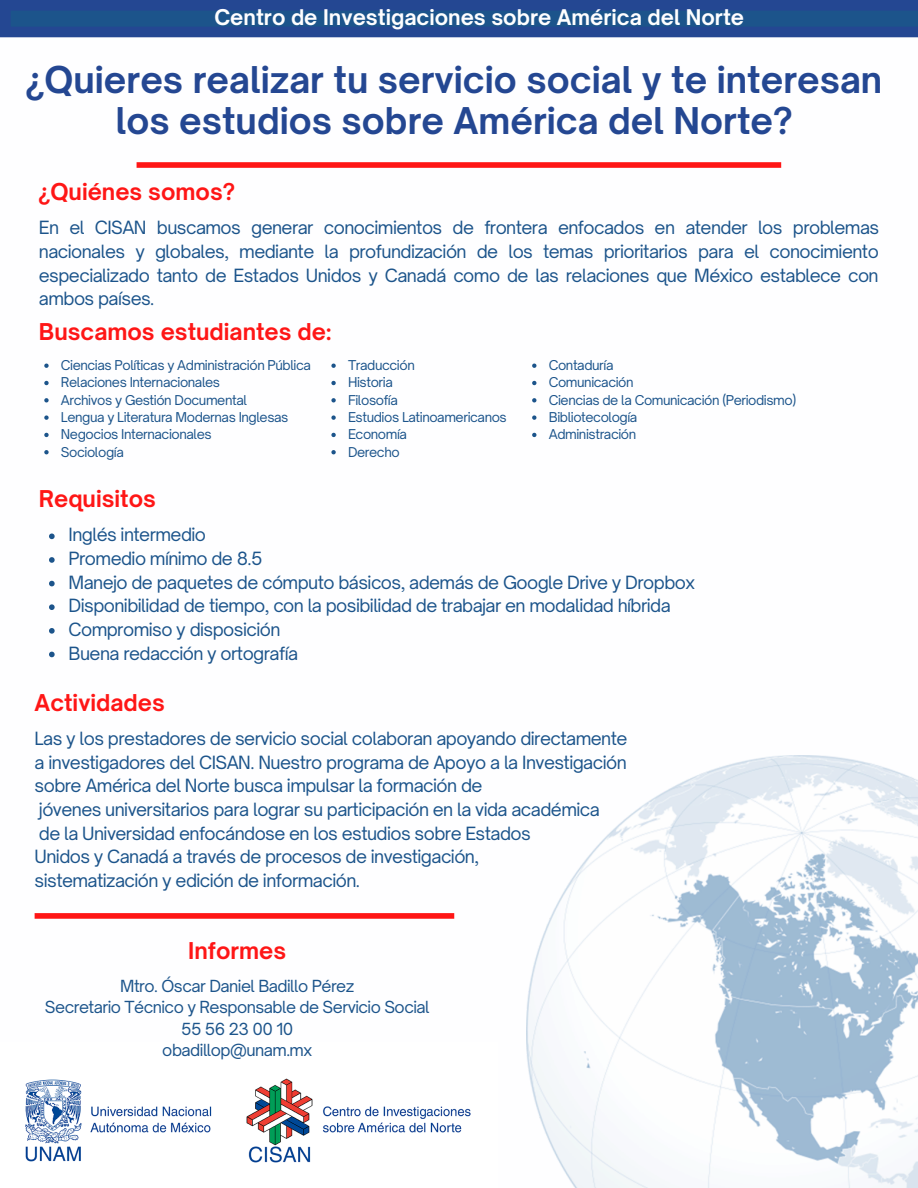
<style>
.page{position:relative;width:918px;height:1188px;background:#fff}
.page>*{position:absolute;margin:0;border:0;box-sizing:border-box;transform-origin:0 0}
.t1{font:700 35.25px/40.5px "Open Sauce One";color:#244792;text-align:center}
.t2{font:700 22.2px "Open Sauce One";color:#ff1616}
.t3{font:700 20.7px "Open Sauce One";color:#fefeff}
.t4{font:17.4px/23.7px "Open Sauce One";letter-spacing:-.035em;color:#1c548b;text-align:justify}
.t5{font:15.9px "Open Sauce One";letter-spacing:-.035em;color:#1c548b}
.t6{font:13.05px "Open Sauce One";letter-spacing:-.03em;color:#1c548b}
</style>
<div class="page">
<img style="left:25px;top:1078px;width:446px;height:85px">
<img style="left:527px;top:756px;width:391px;height:432px">
<div style="left:137px;top:162px;width:644px;height:6px;background:#ff1616"></div>
<svg style="left:0;top:0;width:918px;height:37px;background:#204c8e"></svg>
<svg style="left:44px;top:364px;width:5px;height:4px"></svg>
<svg style="left:44px;top:381px;width:5px;height:4px"></svg>
<svg style="left:44px;top:398px;width:5px;height:4px"></svg>
<svg style="left:44px;top:415px;width:5px;height:5px"></svg>
<svg style="left:44px;top:433px;width:5px;height:4px"></svg>
<svg style="left:44px;top:450px;width:5px;height:4px"></svg>
<svg style="left:331px;top:364px;width:5px;height:4px"></svg>
<svg style="left:331px;top:381px;width:5px;height:4px"></svg>
<svg style="left:331px;top:398px;width:5px;height:4px"></svg>
<svg style="left:331px;top:415px;width:5px;height:5px"></svg>
<svg style="left:331px;top:433px;width:5px;height:4px"></svg>
<svg style="left:331px;top:450px;width:5px;height:4px"></svg>
<svg style="left:532px;top:364px;width:4px;height:4px"></svg>
<svg style="left:532px;top:381px;width:4px;height:4px"></svg>
<svg style="left:532px;top:398px;width:4px;height:4px"></svg>
<svg style="left:532px;top:415px;width:4px;height:5px"></svg>
<svg style="left:532px;top:433px;width:4px;height:4px"></svg>
<svg style="left:49px;top:534px;width:6px;height:5px"></svg>
<svg style="left:49px;top:557px;width:6px;height:6px"></svg>
<svg style="left:49px;top:581px;width:6px;height:5px"></svg>
<svg style="left:49px;top:604px;width:6px;height:6px"></svg>
<svg style="left:49px;top:628px;width:6px;height:6px"></svg>
<svg style="left:49px;top:652px;width:6px;height:5px"></svg>
<div style="left:35px;top:913px;width:419px;height:6px;background:#ff1616"></div>
<p class="t3" style="left:214px;top:4px;width:531px">Centro de Investigaciones sobre América del Norte</p>
<p class="t1" style="left:26px;top:59px;width:858px">¿Quieres realizar tu servicio social y te interesan los estudios sobre América del Norte?</p>
<p class="t2" style="left:39px;top:178px;width:198px">¿Quiénes somos?</p>
<p class="t4" style="left:39px;top:216px;width:842px">En el CISAN buscamos generar conocimientos de frontera enfocados en atender los problemas nacionales y globales, mediante la profundización de los temas prioritarios para el conocimiento especializado tanto de Estados Unidos y Canadá como de las relaciones que México establece con ambos países.</p>
<p class="t2" style="left:39px;top:318px;width:294px">Buscamos estudiantes de:</p>
<p class="t6" style="left:61px;top:357px;width:252px">Ciencias Políticas y Administración Pública</p>
<p class="t6" style="left:61px;top:374px;width:161px">Relaciones Internacionales</p>
<p class="t6" style="left:61px;top:392px;width:188px">Archivos y Gestión Documental</p>
<p class="t6" style="left:61px;top:409px;width:229px">Lengua y Literatura Modernas Inglesas</p>
<p class="t6" style="left:61px;top:426px;width:152px">Negocios Internacionales</p>
<p class="t6" style="left:61px;top:444px;width:64px">Sociología</p>
<p class="t6" style="left:348px;top:357px;width:68px">Traducción</p>
<p class="t6" style="left:348px;top:374px;width:46px">Historia</p>
<p class="t6" style="left:348px;top:392px;width:51px">Filosofía</p>
<p class="t6" style="left:348px;top:409px;width:160px">Estudios Latinoamericanos</p>
<p class="t6" style="left:348px;top:426px;width:61px">Economía</p>
<p class="t6" style="left:348px;top:444px;width:53px">Derecho</p>
<p class="t6" style="left:549px;top:357px;width:66px">Contaduría</p>
<p class="t6" style="left:549px;top:374px;width:86px">Comunicación</p>
<p class="t6" style="left:549px;top:392px;width:249px">Ciencias de la Comunicación (Periodismo)</p>
<p class="t6" style="left:549px;top:409px;width:90px">Bibliotecología</p>
<p class="t6" style="left:549px;top:426px;width:89px">Administración</p>
<p class="t2" style="left:39px;top:485px;width:119px">Requisitos</p>
<p class="t4" style="left:69px;top:523px;width:139px">Inglés intermedio</p>
<p class="t4" style="left:69px;top:547px;width:195px">Promedio mínimo de 8.5</p>
<p class="t4" style="left:69px;top:570px;width:628px">Manejo de paquetes de cómputo básicos, además de Google Drive y Dropbox</p>
<p class="t4" style="left:69px;top:594px;width:604px">Disponibilidad de tiempo, con la posibilidad de trabajar en modalidad híbrida</p>
<p class="t4" style="left:69px;top:617px;width:213px">Compromiso y disposición</p>
<p class="t4" style="left:69px;top:641px;width:231px">Buena redacción y ortografía</p>
<p class="t2" style="left:35px;top:689px;width:132px">Actividades</p>
<p class="t4" style="left:35px;top:727px;width:594px">Las y los prestadores de servicio social colaboran apoyando directamente a investigadores del CISAN. Nuestro programa de Apoyo a la Investigación sobre América del Norte busca impulsar la formación de</p>
<p class="t4" style="left:39px;top:798px;width:562px">jóvenes universitarios para lograr su participación en la vida académica</p>
<p class="t4" style="left:39px;top:821px;width:493px">de la Universidad enfocándose en los estudios sobre Estados</p>
<p class="t4" style="left:35px;top:845px;width:446px">Unidos y Canadá a través de procesos de investigación,</p>
<p class="t4" style="left:35px;top:868px;width:327px">sistematización y edición de información.</p>
<p class="t2" style="left:188px;top:937px;width:99px">Informes</p>
<p class="t5" style="left:120px;top:976px;width:236px">Mtro. Óscar Daniel Badillo Pérez</p>
<p class="t5" style="left:45px;top:997px;width:386px">Secretario Técnico y Responsable de Servicio Social</p>
<p class="t5" style="left:181px;top:1019px;width:114px">55 56 23 00 10</p>
<p class="t5" style="left:162px;top:1040px;width:151px">obadillop@unam.mx</p>
</div>
